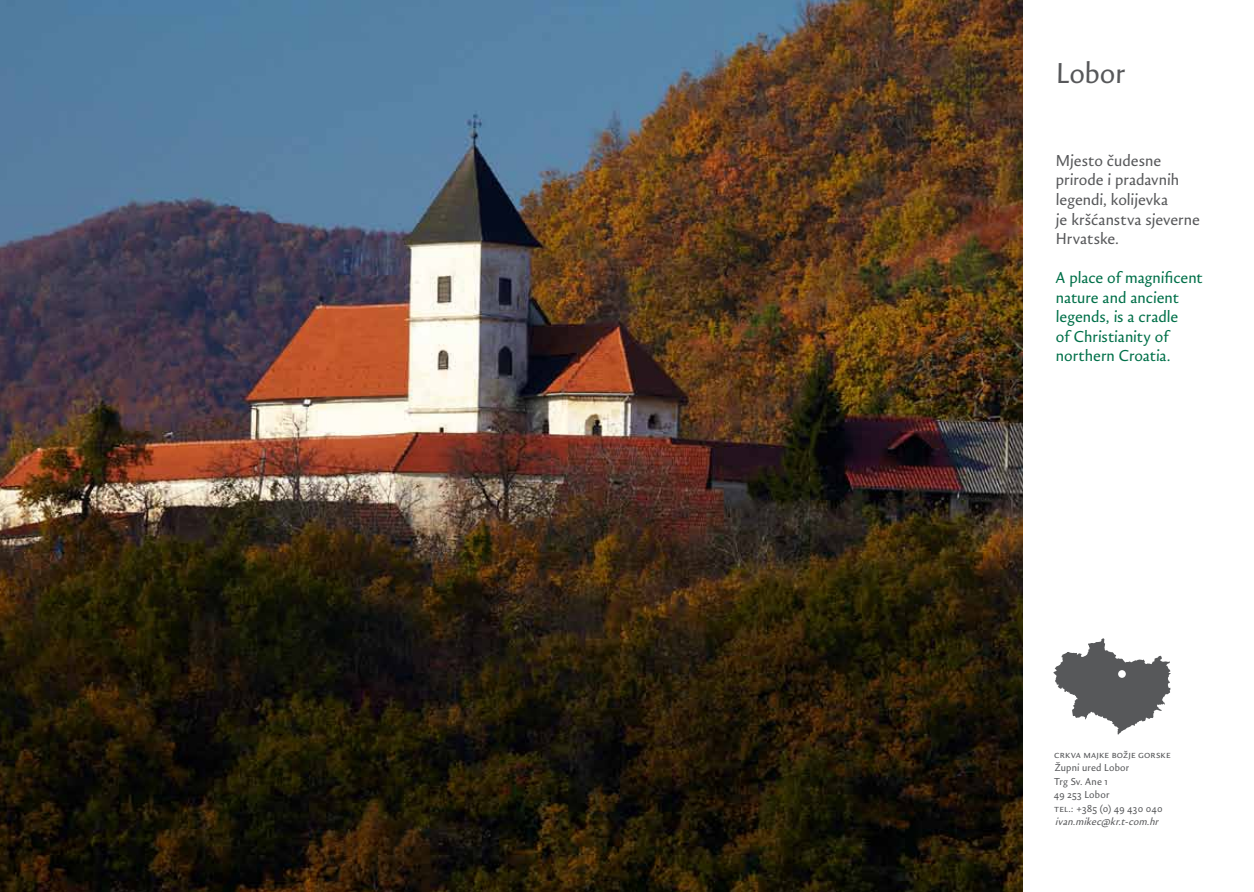
<style>
.page{position:relative;width:1254px;height:892px;background:#fff}
.page>*{position:absolute;margin:0;border:0;box-sizing:border-box;transform-origin:0 0}
.t1{font:30px "Zagorje Pro Normal";color:#57585a}
.t2{font:16.5px/19.5px "Zagorje Pro Normal";color:#007049}
.t3{font:16.5px/19.5px "Zagorje Pro Normal";color:#57585a}
.t4{font:10.5px/13.5px "Zagorje Pro Normal";letter-spacing:.015em;color:#57585a}
.t5{font:italic 10.5px "Zagorje Pro Normal";color:#57585a}
</style>
<div class="page">
<img style="left:0;top:0;width:1023px;height:891px">
<svg style="left:1053px;top:638px;width:118px;height:96px"></svg>
<svg style="left:1118px;top:669px;width:8px;height:8px"></svg>
<h1 class="t1" style="left:1056px;top:55px;width:71px">Lobor</h1>
<p class="t3" style="left:1056px;top:152px;width:145px">Mjesto čudesne prirode i pradavnih legendi, kolijevka<br>je kršćanstva sjeverne<br>Hrvatske.</p>
<p class="t2" style="left:1056px;top:269px;width:148px">A place of magnificent nature and ancient legends, is a cradle<br>of Christianity of northern Croatia.</p>
<p class="t4" style="left:1054px;top:748px;width:119px">crkva majke božje gorske<br>Župni ured Lobor<br>Trg Sv. Ane 1<br>49 253 Lobor<br>tel.: +385 (0) 49 430 040</p>
<p class="t5" style="left:1055px;top:815px;width:107px">ivan.mikec@kr.t-com.hr</p>
</div>
